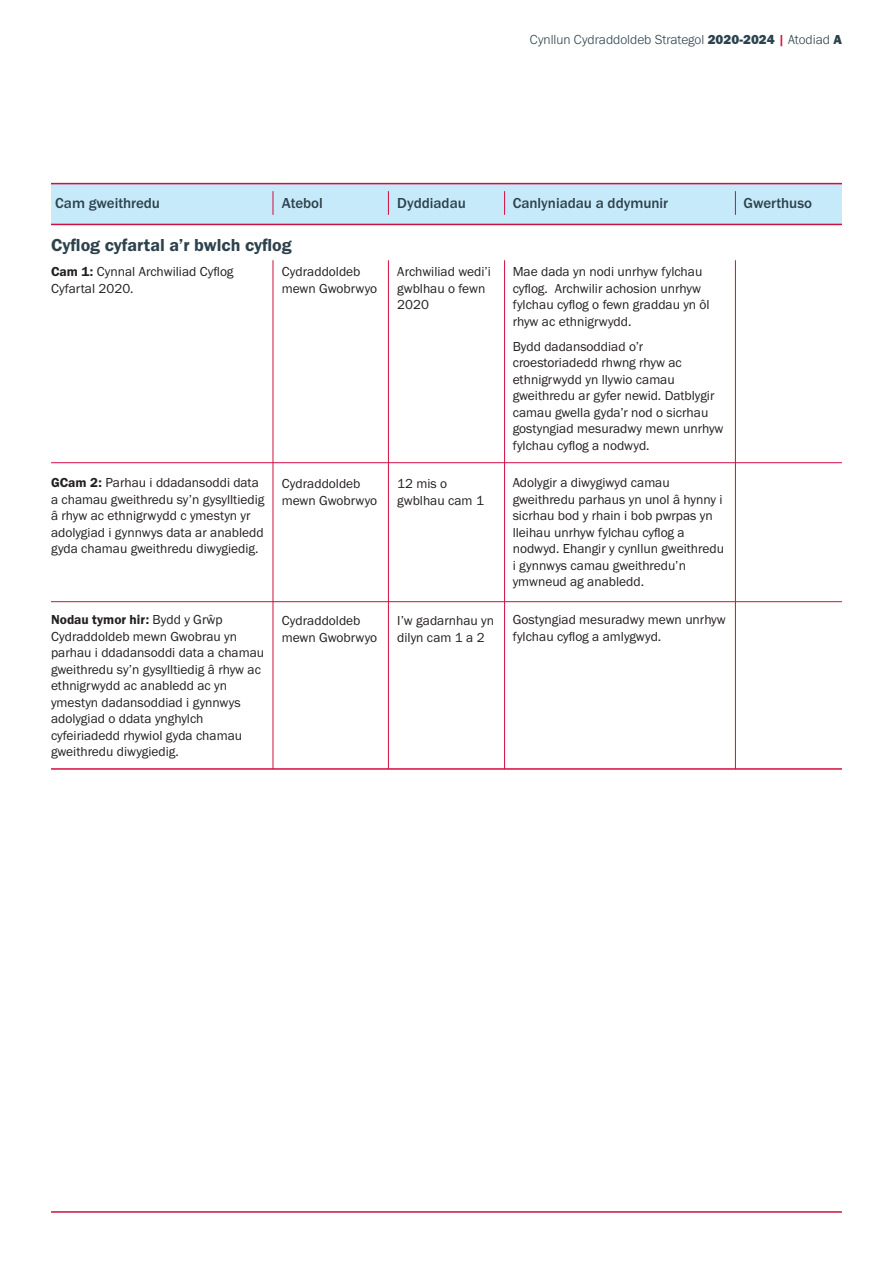
<style>
.page{position:relative;width:893px;height:1263px;background:#fff}
.page>*{position:absolute;margin:0;border:0;box-sizing:border-box;transform-origin:0 0}
.t1{font:18px "Franklin Gothic URW Dem";color:#2d424d}
.t2{font:500 15px "Franklin Gothic URW";color:#2d424d}
.t3{font:13.5px/16.5px "Franklin Gothic URW Boo";color:#231f20}
.t4{font:300 13.5px "Franklin Gothic URW";color:#2d424d}
.s1{font-family:"Franklin Gothic URW Hea";font-weight:400}
.s2{font-weight:500;color:#d10e40}
.s3{font-family:"Franklin Gothic URW Dem"}
</style>
<div class="page">
<hr style="left:51px;top:1211px;width:791px;height:2px;background:#d10e40">
<div style="left:51px;top:183px;width:791px;height:41px;background:#c6eafa"></div>
<hr style="left:51px;top:183px;width:791px;height:1px;background:#d10e40">
<hr style="left:51px;top:768px;width:791px;height:2px;background:#d10e40">
<hr style="left:51px;top:601px;width:791px;height:1px;background:#d10e40">
<hr style="left:51px;top:462px;width:791px;height:1px;background:#d10e40">
<hr style="left:51px;top:224px;width:791px;height:1px;background:#d10e40">
<hr style="left:273px;top:260px;width:1px;height:509px;background:#d10e40">
<hr style="left:388px;top:260px;width:1px;height:509px;background:#d10e40">
<hr style="left:504px;top:260px;width:1px;height:509px;background:#d10e40">
<hr style="left:735px;top:260px;width:1px;height:509px;background:#d10e40">
<svg style="left:273px;top:191px;width:1px;height:24px"></svg>
<svg style="left:388px;top:191px;width:1px;height:24px"></svg>
<svg style="left:504px;top:191px;width:1px;height:24px"></svg>
<svg style="left:735px;top:191px;width:1px;height:24px"></svg>
<p class="t4" style="left:530px;top:31px;width:313px">Cynllun Cydraddoldeb Strategol <span class="s1">2020-2024</span> <span class="s2">|</span> Atodiad <span class="s1">A</span></p>
<p class="t2" style="left:55px;top:194px;width:106px">Cam gweithredu</p>
<p class="t2" style="left:282px;top:194px;width:42px">Atebol</p>
<p class="t2" style="left:397px;top:194px;width:70px">Dyddiadau</p>
<p class="t2" style="left:513px;top:194px;width:157px">Canlyniadau a ddymunir</p>
<p class="t2" style="left:743px;top:194px;width:70px">Gwerthuso</p>
<p class="t1" style="left:51px;top:234px;width:242px">Cyflog cyfartal a’r bwlch cyflog</p>
<p class="t3" style="left:51px;top:263px;width:184px"><span class="s3">Cam 1:</span> Cynnal Archwiliad Cyflog<br>Cyfartal 2020.</p>
<p class="t3" style="left:282px;top:263px;width:97px">Cydraddoldeb mewn Gwobrwyo</p>
<p class="t3" style="left:51px;top:474px;width:215px"><span class="s3">GCam 2:</span> Parhau i ddadansoddi data a chamau gweithredu sy’n gysylltiedig â rhyw ac ethnigrwydd c ymestyn yr adolygiad i gynnwys data ar anabledd gyda chamau gweithredu diwygiedig.</p>
<p class="t3" style="left:282px;top:475px;width:97px">Cydraddoldeb mewn Gwobrwyo</p>
<p class="t3" style="left:51px;top:611px;width:215px"><span class="s3">Nodau tymor hir:</span> Bydd y Grŵp<br>Cydraddoldeb mewn Gwobrau yn parhau i ddadansoddi data a chamau gweithredu sy’n gysylltiedig â rhyw ac ethnigrwydd ac anabledd ac yn ymestyn dadansoddiad i gynnwys adolygiad o ddata ynghylch cyfeiriadedd rhywiol gyda chamau gweithredu diwygiedig.</p>
<p class="t3" style="left:282px;top:612px;width:97px">Cydraddoldeb mewn Gwobrwyo</p>
<p class="t3" style="left:397px;top:263px;width:95px">Archwiliad wedi’i gwblhau o fewn<br>2020</p>
<p class="t3" style="left:397px;top:475px;width:88px">12 mis o gwblhau cam 1</p>
<p class="t3" style="left:397px;top:612px;width:98px">I’w gadarnhau yn dilyn cam 1 a 2</p>
<p class="t3" style="left:513px;top:263px;width:199px">Mae dada yn nodi unrhyw fylchau cyflog. Archwilir achosion unrhyw fylchau cyflog o fewn graddau yn ôl rhyw ac ethnigrwydd.</p>
<p class="t3" style="left:513px;top:337px;width:212px">Bydd dadansoddiad o’r croestoriadedd rhwng rhyw ac ethnigrwydd yn llywio camau gweithredu ar gyfer newid. Datblygir camau gwella gyda’r nod o sicrhau gostyngiad mesuradwy mewn unrhyw fylchau cyflog a nodwyd.</p>
<p class="t3" style="left:513px;top:474px;width:213px">Adolygir a diwygiwyd camau gweithredu parhaus yn unol â hynny i sicrhau bod y rhain i bob pwrpas yn lleihau unrhyw fylchau cyflog a nodwyd. Ehangir y cynllun gweithredu i gynnwys camau gweithredu’n ymwneud ag anabledd.</p>
<p class="t3" style="left:513px;top:611px;width:215px">Gostyngiad mesuradwy mewn unrhyw fylchau cyflog a amlygwyd.</p>
</div>
